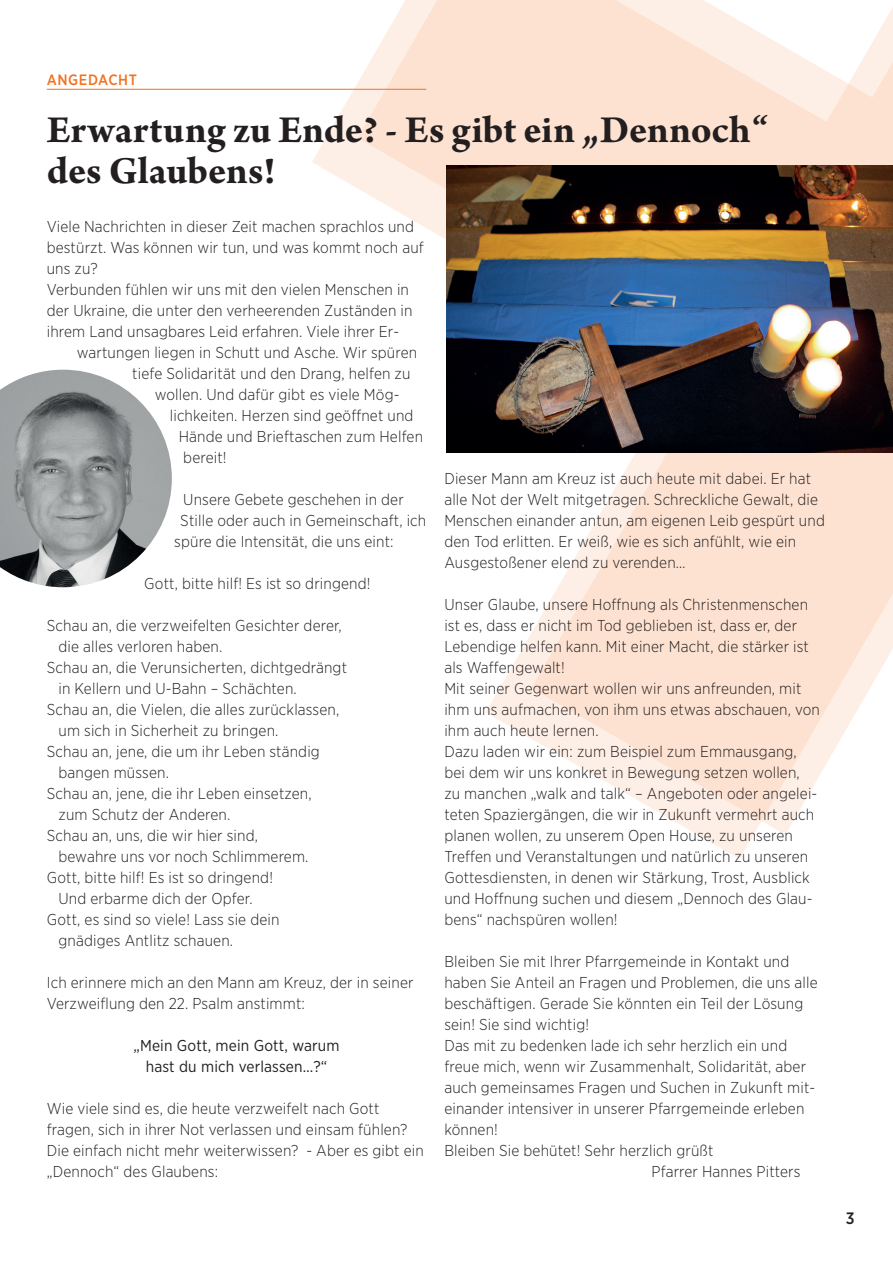
<style>
.page{position:relative;width:893px;height:1263px;background:#fff}
.page>*{position:absolute;margin:0;border:0;box-sizing:border-box;transform-origin:0 0}
.t1{font:700 40.5px/40.5px "Arno Pro";color:#231f20}
.t2{font:500 16.5px "Gotham Narrow";color:#231f20}
.t3{font:300 15.75px/21px "Gotham Narrow";letter-spacing:.01em;color:#231f20}
.t4{font:15.75px/21px "Gotham Narrow";letter-spacing:.01em;color:#231f20;text-align:center}
.t5{font:500 15px "Gotham Narrow";letter-spacing:.04em;color:#f37121}
</style>
<div class="page">
<svg style="left:312px;top:0;width:581px;height:859px"></svg>
<img style="left:446px;top:165px;width:447px;height:288px">
<hr style="left:47px;top:89px;width:379px;height:1px;background:#f37121">
<img style="left:0;top:370px;width:172px;height:217px">
<p class="t5" style="left:47px;top:70px;width:92px">ANGEDACHT</p>
<h1 class="t1" style="left:47px;top:112px;width:724px">Erwartung zu Ende? - Es gibt ein „Dennoch“ des Glaubens!</h1>
<p class="t3" style="left:47px;top:215px;width:379px">Viele Nachrichten in dieser Zeit machen sprachlos und bestürzt. Was können wir tun, und was kommt noch auf uns zu?<br>Verbunden fühlen wir uns mit den vielen Menschen in der Ukraine, die unter den verheerenden Zuständen in ihrem Land unsagbares Leid erfahren. Viele ihrer Er-</p>
<p class="t3" style="left:77px;top:341px;width:342px">wartungen liegen in Schutt und Asche. Wir spüren</p>
<p class="t3" style="left:132px;top:362px;width:280px">tiefe Solidarität und den Drang, helfen zu</p>
<p class="t3" style="left:155px;top:383px;width:246px">wollen. Und dafür gibt es viele Mög-</p>
<p class="t3" style="left:170px;top:404px;width:245px">lichkeiten. Herzen sind geöffnet und</p>
<p class="t3" style="left:179px;top:425px;width:246px">Hände und Brieftaschen zum Helfen</p>
<p class="t3" style="left:183px;top:446px;width:45px">bereit!</p>
<p class="t3" style="left:183px;top:488px;width:222px">Unsere Gebete geschehen in der</p>
<p class="t3" style="left:180px;top:509px;width:248px">Stille oder auch in Gemeinschaft, ich</p>
<p class="t3" style="left:174px;top:530px;width:221px">spüre die Intensität, die uns eint:</p>
<p class="t3" style="left:144px;top:572px;width:228px">Gott, bitte hilf! Es ist so dringend!</p>
<p class="t3" style="left:47px;top:614px;width:297px">Schau an, die verzweifelten Gesichter derer,</p>
<p class="t3" style="left:59px;top:635px;width:165px">die alles verloren haben.</p>
<p class="t3" style="left:47px;top:656px;width:302px">Schau an, die Verunsicherten, dichtgedrängt</p>
<p class="t3" style="left:59px;top:677px;width:240px">in Kellern und U-Bahn – Schächten.</p>
<p class="t3" style="left:47px;top:698px;width:294px">Schau an, die Vielen, die alles zurücklassen,</p>
<p class="t3" style="left:59px;top:719px;width:221px">um sich in Sicherheit zu bringen.</p>
<p class="t3" style="left:47px;top:740px;width:275px">Schau an, jene, die um ihr Leben ständig</p>
<p class="t3" style="left:59px;top:761px;width:112px">bangen müssen.</p>
<p class="t3" style="left:47px;top:782px;width:266px">Schau an, jene, die ihr Leben einsetzen,</p>
<p class="t3" style="left:59px;top:803px;width:173px">zum Schutz der Anderen.</p>
<p class="t3" style="left:47px;top:824px;width:213px">Schau an, uns, die wir hier sind,</p>
<p class="t3" style="left:59px;top:845px;width:252px">bewahre uns vor noch Schlimmerem.</p>
<p class="t3" style="left:47px;top:866px;width:228px">Gott, bitte hilf! Es ist so dringend!</p>
<p class="t3" style="left:59px;top:887px;width:196px">Und erbarme dich der Opfer.</p>
<p class="t3" style="left:47px;top:908px;width:234px">Gott, es sind so viele! Lass sie dein</p>
<p class="t3" style="left:59px;top:929px;width:176px">gnädiges Antlitz schauen.</p>
<p class="t3" style="left:47px;top:971px;width:368px">Ich erinnere mich an den Mann am Kreuz, der in seiner<br>Verzweiflung den 22. Psalm anstimmt:</p>
<p class="t4" style="left:133px;top:1034px;width:208px">„Mein Gott, mein Gott, warum hast du mich verlassen…?“</p>
<p class="t3" style="left:47px;top:1097px;width:379px">Wie viele sind es, die heute verzweifelt nach Gott fragen, sich in ihrer Not verlassen und einsam fühlen?<br>Die einfach nicht mehr weiterwissen? - Aber es gibt ein „Dennoch“ des Glaubens:</p>
<p class="t3" style="left:444px;top:467px;width:382px">Dieser Mann am Kreuz ist auch heute mit dabei. Er hat alle Not der Welt mitgetragen. Schreckliche Gewalt, die Menschen einander antun, am eigenen Leib gespürt und den Tod erlitten. Er weiß, wie es sich anfühlt, wie ein Ausgestoßener elend zu verenden…</p>
<p class="t3" style="left:444px;top:593px;width:377px">Unser Glaube, unsere Hoffnung als Christenmenschen ist es, dass er nicht im Tod geblieben ist, dass er, der Lebendige helfen kann. Mit einer Macht, die stärker ist als Waffengewalt!<br>Mit seiner Gegenwart wollen wir uns anfreunden, mit ihm uns aufmachen, von ihm uns etwas abschauen, von ihm auch heute lernen.<br>Dazu laden wir ein: zum Beispiel zum Emmausgang, bei dem wir uns konkret in Bewegung setzen wollen,<br>zu manchen „walk and talk“ – Angeboten oder angelei&shy;teten Spaziergängen, die wir in Zukunft vermehrt auch planen wollen, zu unserem Open House, zu unseren Treffen und Veranstaltungen und natürlich zu unseren Gottesdiensten, in denen wir Stärkung, Trost, Ausblick und Hoffnung suchen und diesem „Dennoch des Glau&shy;bens“ nachspüren wollen!</p>
<p class="t3" style="left:444px;top:950px;width:346px">Bleiben Sie mit Ihrer Pfarrgemeinde in Kontakt und</p>
<p class="t3" style="left:444px;top:971px;width:375px">haben Sie Anteil an Fragen und Problemen, die uns alle</p>
<p class="t3" style="left:444px;top:992px;width:360px">beschäftigen. Gerade Sie könnten ein Teil der Lösung</p>
<p class="t3" style="left:444px;top:1013px;width:146px">sein! Sie sind wichtig!</p>
<p class="t3" style="left:444px;top:1034px;width:344px">Das mit zu bedenken lade ich sehr herzlich ein und</p>
<p class="t3" style="left:444px;top:1055px;width:363px">freue mich, wenn wir Zusammenhalt, Solidarität, aber</p>
<p class="t3" style="left:444px;top:1076px;width:372px">auch gemeinsames Fragen und Suchen in Zukunft mit-</p>
<p class="t3" style="left:444px;top:1097px;width:362px">einander intensiver in unserer Pfarrgemeinde erleben</p>
<p class="t3" style="left:444px;top:1118px;width:55px">können!</p>
<p class="t3" style="left:444px;top:1139px;width:271px">Bleiben Sie behütet! Sehr herzlich grüßt</p>
<p class="t3" style="left:651px;top:1160px;width:151px">Pfarrer Hannes Pitters</p>
<p class="t2" style="left:846px;top:1208px;width:10px">3</p>
</div>
